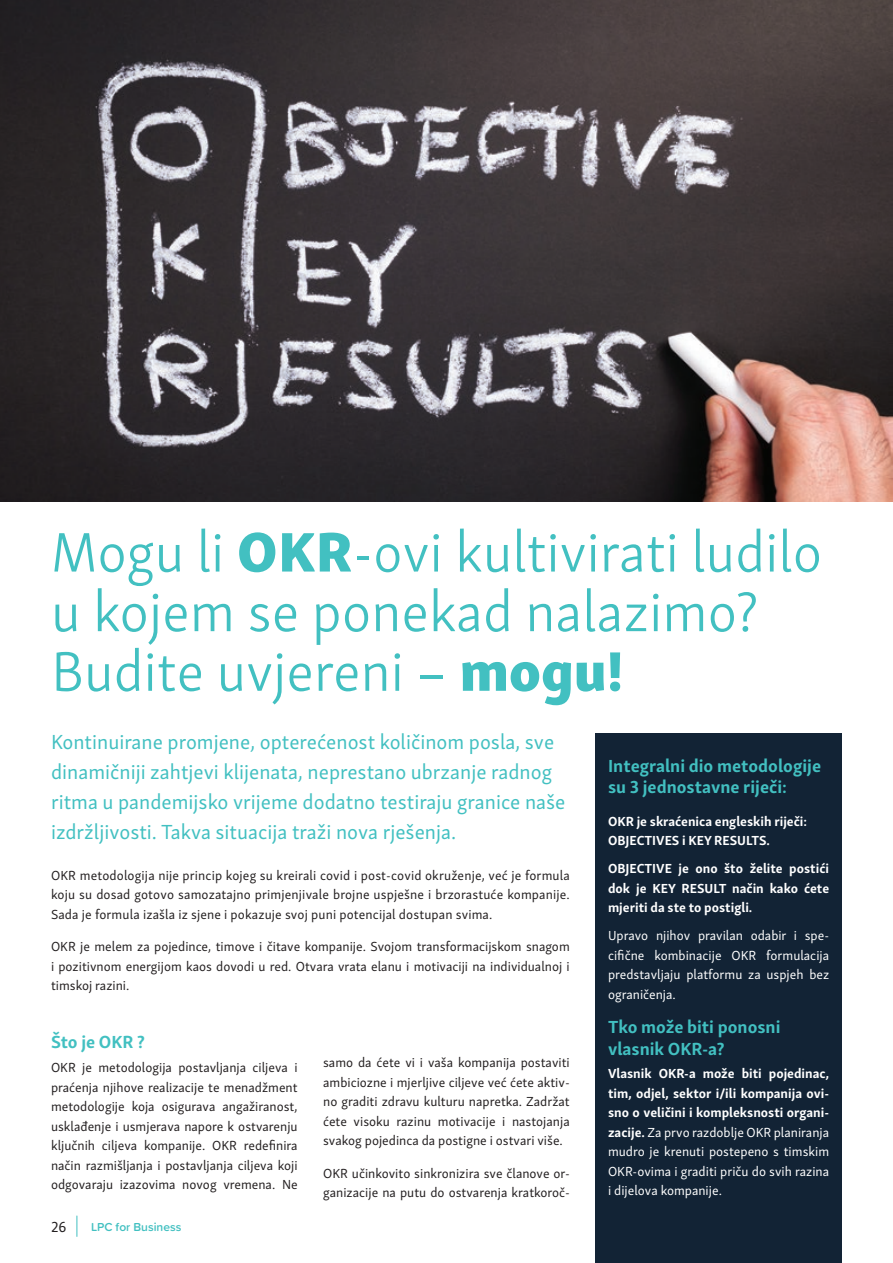
<style>
.page{position:relative;width:893px;height:1263px;background:#fff}
.page>*{position:absolute;margin:0;border:0;box-sizing:border-box;transform-origin:0 0}
.t1{font:300 57.3px/59.6px "Skolar Sans Latn";color:#42c0c1}
.Istaknuti_tekst_01{font:21px/30px "Skolar Sans Latn";color:#42c0c1}
.Podnaslovi_01{font:700 18px/21.6px "Skolar Sans Latn";color:#42c0c1}
.t2{font:15px "Skolar Sans Latn";color:#231f20}
.Tekst_01{font:13.5px/19.5px "Skolar Sans Latn";color:#231f20;text-align:justify}
.Tekst_01-2{font:13.5px/19.5px "Skolar Sans Latn";color:#fff;text-align:justify}
.Tekst_01-3{font:700 13.5px/19.5px "Skolar Sans Latn";color:#fff}
.t3{font:600 12px "Proxima Soft";color:#42c0c1}
.s1{font-family:"Skolar Sans Latn Eb";font-weight:400}
.s2{font-weight:700}
</style>
<div class="page">
<svg style="left:77px;top:1216px;width:1px;height:20px"></svg>
<div style="left:595px;top:733px;width:247px;height:530px;background:#122335"></div>
<img style="left:0;top:0;width:893px;height:502px">
<p class="t1" style="left:51px;top:518px;width:773px">Mogu li <span class="s1">OKR</span>-ovi kultivirati ludilo u kojem se ponekad nalazimo?</p>
<p class="t1" style="left:51px;top:637px;width:574px">Budite uvjereni – <span class="s1">mogu!</span></p>
<p class="Istaknuti_tekst_01" style="left:51px;top:725px;width:516px">Kontinuirane promjene, opterećenost količinom posla, sve dinamičniji zahtjevi klijenata, neprestano ubrzanje radnog ritma u pandemijsko vrijeme dodatno testiraju granice naše izdržljivosti. Takva situacija traži nova rješenja.</p>
<p class="Tekst_01" style="left:51px;top:864px;width:520px">OKR metodologija nije princip kojeg su kreirali covid i post-covid okruženje, već je formula koju su dosad gotovo samozatajno primjenjivale brojne uspješne i brzorastuće kompanije.<br>Sada je formula izašla iz sjene i pokazuje svoj puni potencijal dostupan svima.</p>
<p class="Tekst_01" style="left:51px;top:936px;width:520px">OKR je melem za pojedince, timove i čitave kompanije. Svojom transformacijskom snagom i pozitivnom energijom kaos dovodi u red. Otvara vrata elanu i motivaciji na individualnoj i timskoj razini.</p>
<p class="Podnaslovi_01" style="left:51px;top:1030px;width:95px">Što je OKR ?</p>
<p class="Tekst_01" style="left:51px;top:1056px;width:248px">OKR je metodologija postavljanja ciljeva i praćenja njihove realizacije te menadžment metodologije koja osigurava angažiranost, usklađenje i usmjerava napore k ostvarenju ključnih ciljeva kompanije. OKR redefinira način razmišljanja i postavljanja ciljeva koji odgovaraju izazovima novog vremena. Ne</p>
<p class="Tekst_01" style="left:323px;top:1052px;width:248px">samo da ćete vi i vaša kompanija postaviti ambiciozne i mjerljive ciljeve već ćete aktiv&shy;no graditi zdravu kulturu napretka. Zadržat ćete visoku razinu motivacije i nastojanja svakog pojedinca da postigne i ostvari više.</p>
<p class="Tekst_01" style="left:323px;top:1162px;width:248px">OKR učinkovito sinkronizira sve članove or&shy;ganizacije na putu do ostvarenja kratkoroč-</p>
<p class="t2" style="left:51px;top:1215px;width:17px">26</p>
<p class="t3" style="left:91px;top:1218px;width:92px">LPC for Business</p>
<p class="Podnaslovi_01" style="left:608px;top:753px;width:215px">Integralni dio metodologije su 3 jednostavne riječi:</p>
<p class="Tekst_01-3" style="left:608px;top:810px;width:201px">OKR je skraćenica engleskih riječi:<br>OBJECTIVES i KEY RESULTS.</p>
<p class="Tekst_01-3" style="left:608px;top:857px;width:223px;text-align:justify">OBJECTIVE je ono što želite postići dok je KEY RESULT način kako ćete mjeriti da ste to postigli.</p>
<p class="Tekst_01-2" style="left:608px;top:925px;width:223px">Upravo njihov pravilan odabir i spe&shy;cifične kombinacije OKR formulacija predstavljaju platformu za uspjeh bez ograničenja.</p>
<p class="Podnaslovi_01" style="left:608px;top:1014px;width:174px">Tko može biti ponosni vlasnik OKR-a?</p>
<p class="Tekst_01-2" style="left:608px;top:1063px;width:223px"><span class="s2">Vlasnik OKR-a može biti pojedinac, tim, odjel, sektor i/ili kompanija ovi&shy;sno o veličini i kompleksnosti organi&shy;zacije.</span> Za prvo razdoblje OKR planiranja mudro je krenuti postepeno s timskim OKR-ovima i graditi priču do svih razina i dijelova kompanije.</p>
</div>
